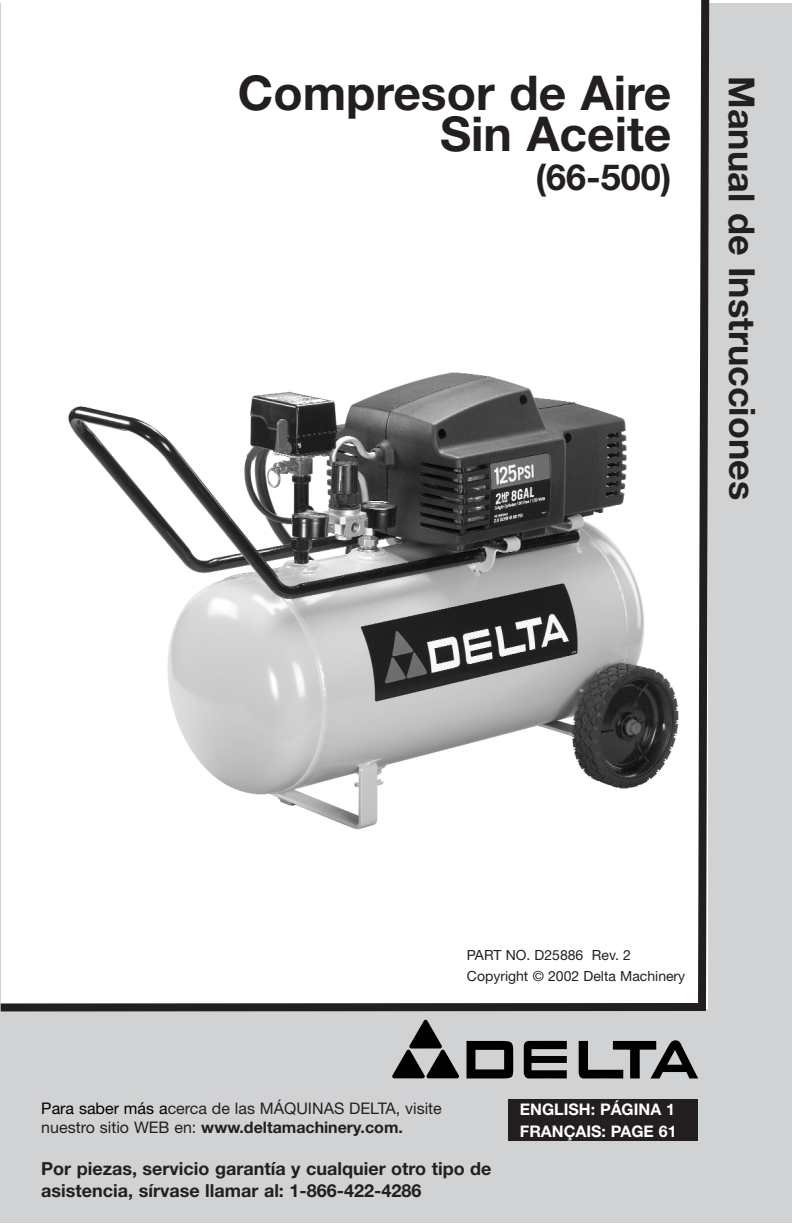
<style>
.page{position:relative;width:792px;height:1224px;background:#fff}
.page>*{position:absolute;margin:0;border:0;box-sizing:border-box;transform-origin:0 0}
.t1{font:700 48px/40.4px "Helvetica Neue";color:#231f20;text-align:right}
.t2{font:700 36px "Helvetica Neue";color:#231f20}
.t3{font:700 18px/21.6px "Helvetica Neue";color:#231f20}
.t4{font:16px/19.2px "Helvetica Neue";color:#231f20}
.t5{font:700 16px/22.4px "Helvetica Neue";color:#fff}
.t6{font:14px/21.2px "Helvetica Neue";color:#231f20}
.s1{color:#000}
.s2{font-weight:700}
</style>
<div class="page">
<div style="left:1px;top:3px;width:791px;height:1219px;background:#d1d2d4"></div>
<svg style="left:392px;top:1020px;width:67px;height:58px"></svg>
<svg style="left:467px;top:1040px;width:46px;height:39px"></svg>
<svg style="left:524px;top:1041px;width:43px;height:38px"></svg>
<svg style="left:578px;top:1040px;width:120px;height:39px"></svg>
<div style="left:508px;top:1100px;width:190px;height:41px;background:#231f20"></div>
<div style="left:0;top:0;width:710px;height:1015px;background:#fff"></div>
<img style="left:65px;top:360px;width:624px;height:484px">
<h1 class="t1" style="left:238px;top:77px;width:435px">Compresor de Aire<br>Sin Aceite</h1>
<h2 class="t2" style="left:535px;top:164px;width:138px">(66-500)</h2>
<h2 class="t2" style="left:755px;top:76px;width:425px;rotate:90deg">Manual de Instrucciones</h2>
<p class="t6" style="left:467px;top:946px;width:220px">PART NO. D25886 Rev. 2<br>Copyright © 2002 Delta Machinery</p>
<p class="t4" style="left:41px;top:1100px;width:402px"><span class="s1">Para saber más a</span>cerca de las MÁQUINAS DELTA, visite nuestro sitio WEB en: <span class="s2">www.deltamachinery.com.</span></p>
<p class="t3" style="left:41px;top:1160px;width:452px">Por piezas, servicio garantía y cualquier otro tipo de asistencia, sírvase llamar al: 1-866-422-4286</p>
<p class="t5" style="left:520px;top:1099px;width:158px">ENGLISH: PÁGINA 1<br>FRANÇAIS: PAGE 61</p>
</div>
